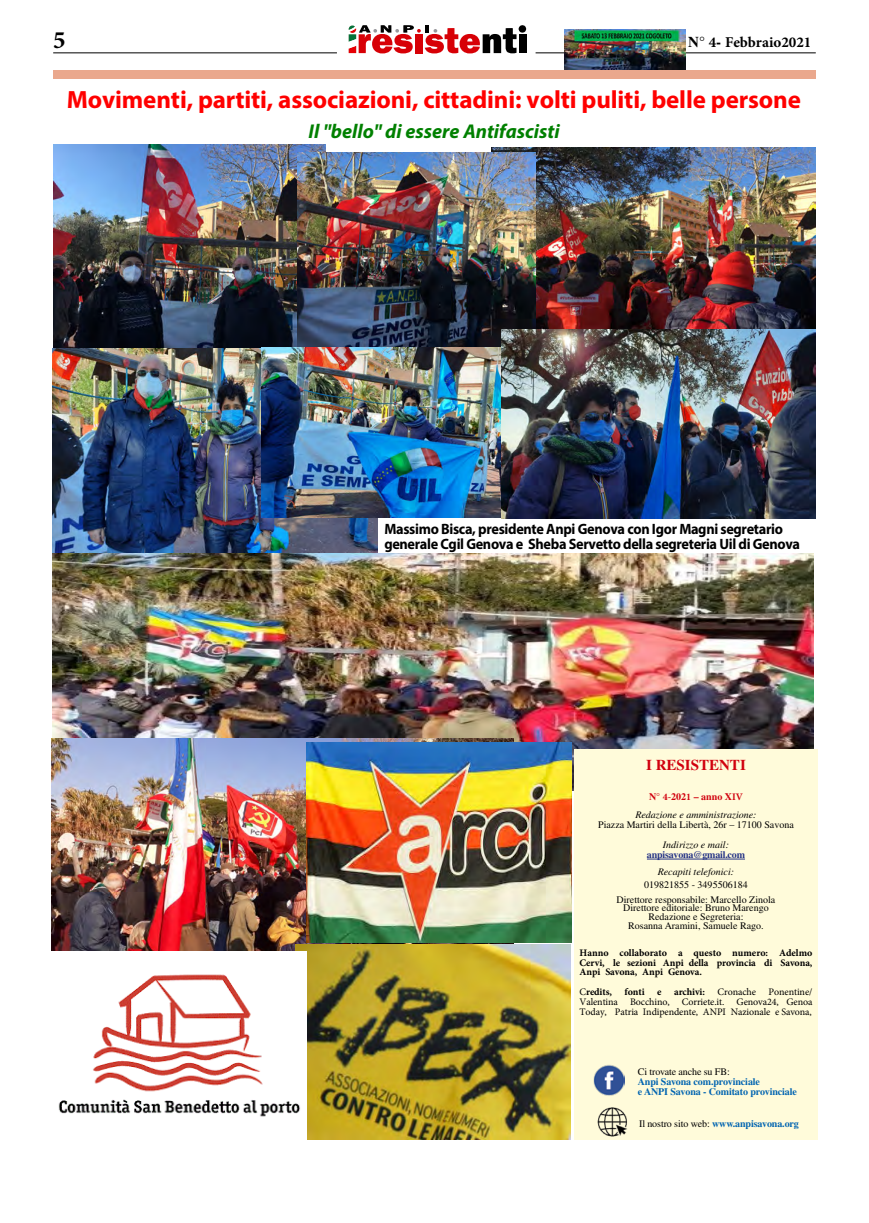
<style>
.page{position:relative;width:869px;height:1223px;background:#fff}
.page>*{position:absolute;margin:0;border:0;box-sizing:border-box;transform-origin:0 0}
.t1{font:700 25px "Myriad Pro";letter-spacing:-.005em;color:#f00}
.t2{font:700 25px "Minion Pro";color:#000}
.t3{font:italic 700 20px "Myriad Pro";color:#008000}
.t4{font:700 15px/15px "Myriad Pro";letter-spacing:-.025em;color:#000;scale:.95 1}
.t5{font:700 15px "Minion Pro";color:#000}
.t6{font:700 15px "Times LT Std";color:#d1010e}
.t7{font:10px/8.9px "Times LT Std";color:#000;text-align:center}
.t8{font:700 10px/9.8px "Minion Pro";letter-spacing:-.01em;color:#000;text-align:justify}
.t9{font:10px/9.8px "Minion Pro";letter-spacing:-.01em;color:#000;text-align:justify}
.t10{font:700 10px/10px "Times LT Std";letter-spacing:-.01em;color:#0064b1}
.t11{font:italic 10px/17.5px "Times LT Std";color:#000;text-align:center}
.t12{font:700 10px "Times LT Std";letter-spacing:-.02em;color:#243285}
.s1{font-family:"Times LT Std"}
.s2{font-weight:700;font-style:normal;color:#d1010e}
.s3{font-family:"Minion Pro";font-weight:700;font-style:normal;color:#d1010e}
.s4{font-weight:400}
.s5{font-weight:400;color:#000}
</style>
<div class="page">
<img style="left:52px;top:553px;width:761px;height:238px">
<hr style="left:53px;top:53px;width:284px;height:1px;background:#000">
<hr style="left:535px;top:53px;width:280px;height:1px;background:#000">
<div style="left:53px;top:71px;width:762px;height:8px;background:#eaa88d"></div>
<div style="left:518px;top:34px;width:8px;height:19px;background:#000"></div>
<svg style="left:348px;top:25px;width:169px;height:29px"></svg>
<div style="left:518px;top:25px;width:8px;height:8px;background:#000;border-radius:50%"></div>
<div style="left:574px;top:749px;width:243px;height:390px;background:#fffbda"></div>
<hr style="left:646px;top:858px;width:98px;height:1px;background:#243285">
<img style="left:593px;top:1065px;width:31px;height:31px">
<img style="left:597px;top:1107px;width:30px;height:30px">
<img style="left:564px;top:29px;width:121px;height:41px">
<img style="left:54px;top:144px;width:271px;height:204px">
<img style="left:491px;top:148px;width:324px;height:207px">
<img style="left:297px;top:152px;width:238px;height:195px">
<img style="left:52px;top:348px;width:325px;height:205px">
<img style="left:261px;top:347px;width:240px;height:170px">
<img style="left:501px;top:329px;width:313px;height:190px">
<img style="left:52px;top:738px;width:461px;height:213px">
<img style="left:295px;top:944px;width:275px;height:195px">
<img style="left:58px;top:951px;width:249px;height:188px">
<img style="left:306px;top:742px;width:265px;height:201px">
<h1 class="t2" style="left:53px;top:22px;width:14px">5</h1>
<h3 class="t5" style="left:687px;top:31px;width:125px"><span class="s1">N°</span> 4<span class="s1">-</span> Febbraio2021</h3>
<h1 class="t1" style="left:67px;top:83px;width:735px">Movimenti, partiti, associazioni, cittadini: volti puliti, belle persone</h1>
<h2 class="t3" style="left:308px;top:118px;width:253px">Il "bello" di essere Antifascisti</h2>
<h3 class="t4" style="left:384px;top:521px;width:439px">Massimo Bisca, presidente Anpi Genova con Igor Magni segretario generale Cgil Genova e Sheba Servetto della segreteria Uil di Genova</h3>
<h3 class="t6" style="left:645px;top:756px;width:101px">I RESISTENTI</h3>
<p class="t11" style="left:635px;top:788px;width:123px"><span class="s2">N°</span> <span class="s3">4-</span><span class="s2">202</span><span class="s3">1</span> <span class="s2">– anno X</span><span class="s3">IV<br></span>Redazione e amministrazione:</p>
<p class="t7" style="left:598px;top:819px;width:197px">Piazza Martiri della Libertà, 26r – 17100 Savona</p>
<p class="t11" style="left:662px;top:835px;width:68px">Indirizzo e mail:</p>
<p class="t12" style="left:646px;top:848px;width:100px">anpisavona@gmail.com</p>
<p class="t11" style="left:657px;top:863px;width:78px">Recapiti telefonici:</p>
<p class="t7" style="left:616px;top:876px;width:160px;line-height:15px">019821855 - 3495506184<br>Direttore responsabile: Marcello Zinola</p>
<p class="t7" style="left:623px;top:903px;width:147px">Direttore editoriale: Bruno Marengo<br>Redazione e Segreteria:<br>Rosanna Aramini, Samuele Rago.</p>
<p class="t8" style="left:579px;top:947px;width:234px">Hanno collaborato a questo numero: Adelmo Cervi, le sezioni Anpi della provincia di Savona, Anpi Savona, Anpi Genova.</p>
<p class="t8" style="left:579px;top:987px;width:127px"><span class="s4">C</span>redits, fonti e archivi:</p>
<p class="t9" style="left:717px;top:987px;width:40px">Cronache</p>
<p class="t9" style="left:579px;top:987px;width:234px;text-indent:189px">Ponentine/ Valentina Bocchino, Corriete.it. Genova24, Genoa Today, Patria Indipendente, ANPI Nazionale e Savona,</p>
<p class="t7" style="left:637px;top:1066px;width:93px">Ci trovate anche su FB:</p>
<p class="t10" style="left:637px;top:1076px;width:160px">Anpi Savona com.provinciale<br>e ANPI Savona - Comitato provinciale</p>
<p class="t10" style="left:638px;top:1118px;width:161px"><span class="s5">Il nostro sito web:</span> www.anpisavona.org</p>
</div>
